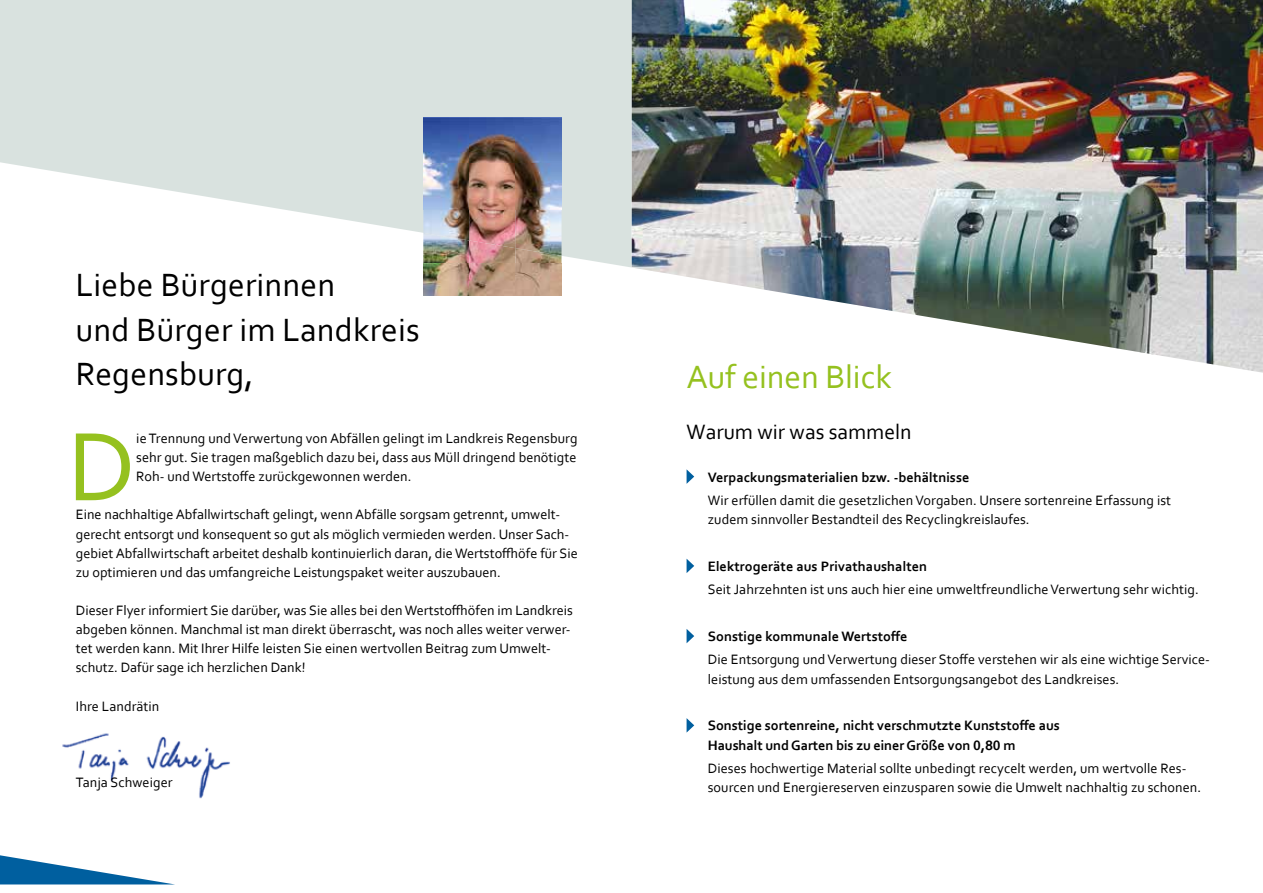
<style>
.page{position:relative;width:1263px;height:893px;background:#fff}
.page>*{position:absolute;margin:0;border:0;box-sizing:border-box;transform-origin:0 0}
.t1{font:102.15px "Corbel";color:#95c11f}
.t2{font:33.75px/44.7px "Corbel";letter-spacing:.005em;color:#000}
.t3{font:33.75px "Corbel";letter-spacing:-.005em;color:#95c11f}
.t4{font:21.75px "Corbel";color:#000}
.t5{font:14.25px/19.2px "Corbel";color:#000}
.t6{font:700 14.25px/19.2px "Corbel";letter-spacing:.005em;color:#000}
</style>
<div class="page">
<img style="left:631px;top:0;width:632px;height:373px">
<svg style="left:0;top:0;width:631px;height:267px;fill:#d9e2df"></svg>
<img style="left:423px;top:240px;width:46px;height:55px">
<img style="left:469px;top:248px;width:46px;height:47px">
<img style="left:515px;top:256px;width:46px;height:39px">
<img style="left:423px;top:118px;width:138px;height:92px">
<img style="left:423px;top:210px;width:46px;height:30px">
<img style="left:469px;top:210px;width:46px;height:38px">
<img style="left:515px;top:210px;width:46px;height:46px">
<svg style="left:0;top:855px;width:172px;height:29px"></svg>
<img style="left:62px;top:733px;width:168px;height:66px">
<svg style="left:686px;top:469px;width:8px;height:15px"></svg>
<svg style="left:686px;top:559px;width:8px;height:14px"></svg>
<svg style="left:686px;top:629px;width:8px;height:14px"></svg>
<svg style="left:686px;top:718px;width:8px;height:15px"></svg>
<h2 class="t2" style="left:76px;top:262px;width:345px">Liebe Bürgerinnen<br>und Bürger im Landkreis<br>Regensburg,</h2>
<h1 class="t1" style="left:67px;top:403px;width:70px">D</h1>
<p class="t5" style="left:136px;top:428px;width:443px;text-align:justify">ie Trennung und Verwertung von Abfällen gelingt im Landkreis Regensburg sehr gut. Sie tragen maßgeblich dazu bei, dass aus Müll dringend benötigte Roh- und Wertstoffe zurückgewonnen werden.</p>
<p class="t5" style="left:76px;top:505px;width:503px">Eine nachhaltige Abfallwirtschaft gelingt, wenn Abfälle sorgsam getrennt, umwelt&shy;gerecht entsorgt und konsequent so gut als möglich vermieden werden. Unser Sach&shy;gebiet Abfallwirtschaft arbeitet deshalb kontinuierlich daran, die Wertstoffhöfe für Sie zu optimieren und das umfangreiche Leistungspaket weiter auszubauen.</p>
<p class="t5" style="left:76px;top:600px;width:499px">Dieser Flyer informiert Sie darüber, was Sie alles bei den Wertstoffhöfen im Landkreis abgeben können. Manchmal ist man direkt überrascht, was noch alles weiter verwer&shy;tet werden kann. Mit Ihrer Hilfe leisten Sie einen wertvollen Beitrag zum Umwelt&shy;schutz. Dafür sage ich herzlichen Dank!</p>
<p class="t5" style="left:76px;top:696px;width:85px">Ihre Landrätin</p>
<p class="t5" style="left:76px;top:773px;width:98px">Tanja Schweiger</p>
<h2 class="t3" style="left:686px;top:356px;width:207px">Auf einen Blick</h2>
<h3 class="t4" style="left:686px;top:418px;width:227px">Warum wir was sammeln</h3>
<p class="t6" style="left:708px;top:467px;width:263px">Verpackungsmaterialien bzw. -behältnisse</p>
<p class="t5" style="left:708px;top:490px;width:465px">Wir erfüllen damit die gesetzlichen Vorgaben. Unsere sortenreine Erfassung ist zudem sinnvoller Bestandteil des Recyclingkreislaufes.</p>
<p class="t6" style="left:708px;top:556px;width:221px">Elektrogeräte aus Privathaushalten</p>
<p class="t5" style="left:708px;top:580px;width:492px">Seit Jahrzehnten ist uns auch hier eine umweltfreundliche Verwertung sehr wichtig.</p>
<p class="t6" style="left:708px;top:626px;width:201px">Sonstige kommunale Wertstoffe</p>
<p class="t5" style="left:708px;top:650px;width:504px">Die Entsorgung und Verwertung dieser Stoffe verstehen wir als eine wichtige Service&shy;leistung aus dem umfassenden Entsorgungsangebot des Landkreises.</p>
<p class="t6" style="left:708px;top:716px;width:354px">Sonstige sortenreine, nicht verschmutzte Kunststoffe aus<br>Haushalt und Garten bis zu einer Größe von 0,80 m</p>
<p class="t5" style="left:708px;top:758px;width:495px">Dieses hochwertige Material sollte unbedingt recycelt werden, um wertvolle Res&shy;sourcen und Energiereserven einzusparen sowie die Umwelt nachhaltig zu schonen.</p>
</div>
